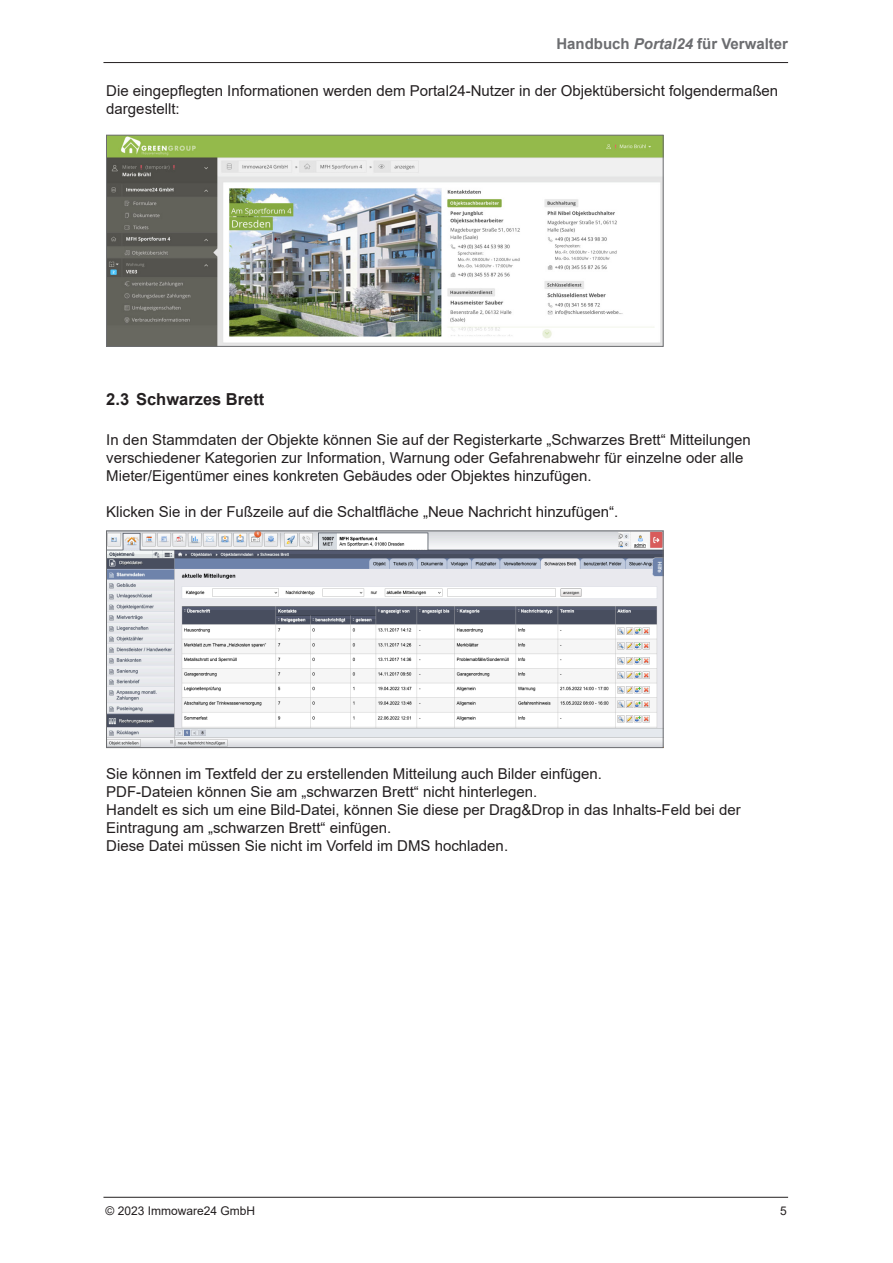
<style>
.page{position:relative;width:893px;height:1263px;background:#fff}
.page>*{position:absolute;margin:0;border:0;box-sizing:border-box;transform-origin:0 0}
.t1{font:700 16.5px "Arial";color:#231f20}
.Textkörper{font:15px/18px "Arial";color:#231f20}
.t2{font:700 15px "Arial";color:#6c6d70}
.t3{font:12px "Arial";color:#231f20}
.s1{font-style:italic}
</style>
<div class="page">
<hr style="left:103px;top:62px;width:685px;height:1px;background:#231f20">
<hr style="left:103px;top:1197px;width:685px;height:1px;background:#231f20">
<img style="left:108px;top:137px;width:553px;height:208px">
<div style="left:106px;top:135px;width:557px;height:212px;border:1px solid #6c6d70"></div>
<img style="left:108px;top:533px;width:553px;height:213px">
<div style="left:106px;top:531px;width:557px;height:217px;border:1px solid #6c6d70"></div>
<p class="t2" style="left:556px;top:33px;width:233px">Handbuch <span class="s1">Portal24</span> für Verwalter</p>
<p class="Textkörper" style="left:106px;top:82px;width:673px">Die eingepflegten Informationen werden dem Portal24-Nutzer in der Objektübersicht folgendermaßen dargestellt:</p>
<p class="t1" style="left:106px;top:387px;width:160px">2.3 Schwarzes Brett</p>
<p class="Textkörper" style="left:106px;top:431px;width:646px">In den Stammdaten der Objekte können Sie auf der Registerkarte „Schwarzes Brett“ Mitteilungen verschiedener Kategorien zur Information, Warnung oder Gefahrenabwehr für einzelne oder alle<br>Mieter/Eigentümer eines konkreten Gebäudes oder Objektes hinzufügen.</p>
<p class="Textkörper" style="left:106px;top:503px;width:513px">Klicken Sie in der Fußzeile auf die Schaltfläche „Neue Nachricht hinzufügen“.</p>
<p class="Textkörper" style="left:106px;top:764px;width:497px">Sie können im Textfeld der zu erstellenden Mitteilung auch Bilder einfügen.</p>
<p class="Textkörper" style="left:106px;top:782px;width:432px">PDF-Dateien können Sie am „schwarzen Brett“ nicht hinterlegen.</p>
<p class="Textkörper" style="left:106px;top:800px;width:636px">Handelt es sich um eine Bild-Datei, können Sie diese per Drag&amp;Drop in das Inhalts-Feld bei der<br>Eintragung am „schwarzen Brett“ einfügen.</p>
<p class="Textkörper" style="left:106px;top:836px;width:403px">Diese Datei müssen Sie nicht im Vorfeld im DMS hochladen.</p>
<p class="t3" style="left:106px;top:1202px;width:151px">© 2023 Immoware24 GmbH</p>
<p class="t3" style="left:780px;top:1202px;width:8px">5</p>
</div>
